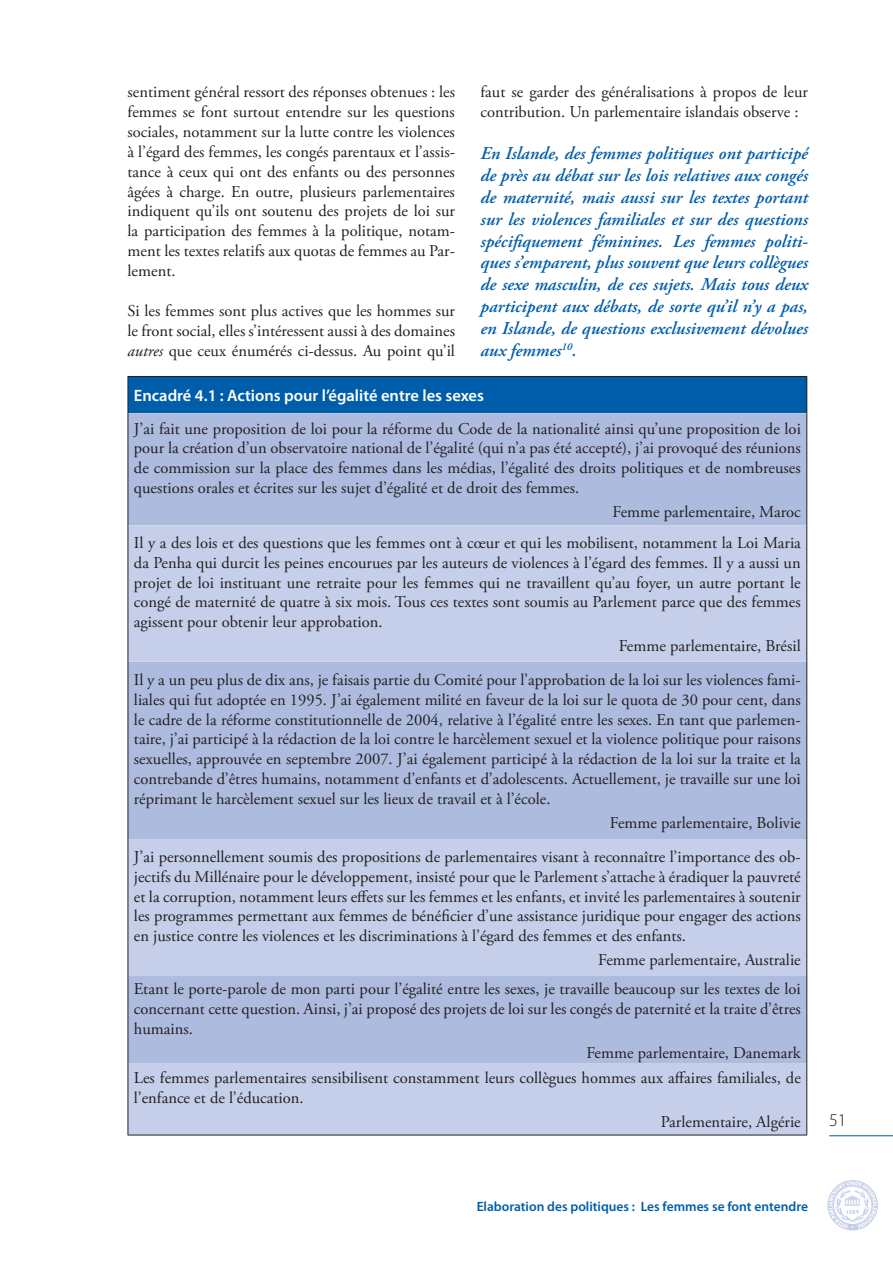
<style>
.page{position:relative;width:893px;height:1263px;background:#fff}
.page>*{position:absolute;margin:0;border:0;box-sizing:border-box;transform-origin:0 0}
.t1{font:italic 600 18px/21.9px "Adobe Garamond Pro";color:#005daa;text-align:justify}
.t2{font:300 18px "Myriad Pro";color:#231f20}
.t3{font:16.5px/19.8px "Adobe Garamond Pro";color:#231f20;text-align:justify}
.t4{font:600 16.5px "Myriad Pro";color:#fff}
.t5{font:600 13.5px "Myriad Pro";color:#005daa}
.s1{font-style:italic}
</style>
<div class="page">
<hr style="left:829px;top:1135px;width:64px;height:1px;background:#005daa">
<svg style="left:827px;top:1180px;width:51px;height:50px"></svg>
<div style="left:128px;top:376px;width:679px;height:37px;background:#005daa"></div>
<div style="left:129px;top:413px;width:677px;height:112px;background:#adbbdf"></div>
<svg style="left:129px;top:525px;width:677px;height:610px;background:#bbc6e4"></svg>
<hr style="left:128px;top:376px;width:679px;height:1px;background:#231f20">
<hr style="left:128px;top:377px;width:1px;height:36px;background:#231f20">
<hr style="left:806px;top:377px;width:1px;height:36px;background:#231f20">
<hr style="left:128px;top:413px;width:1px;height:112px;background:#231f20">
<hr style="left:806px;top:413px;width:1px;height:112px;background:#231f20">
<hr style="left:128px;top:525px;width:1px;height:137px;background:#231f20">
<hr style="left:806px;top:525px;width:1px;height:137px;background:#231f20">
<hr style="left:128px;top:662px;width:1px;height:177px;background:#231f20">
<hr style="left:806px;top:662px;width:1px;height:177px;background:#231f20">
<hr style="left:128px;top:839px;width:1px;height:137px;background:#231f20">
<hr style="left:806px;top:839px;width:1px;height:137px;background:#231f20">
<hr style="left:128px;top:976px;width:1px;height:88px;background:#231f20">
<hr style="left:806px;top:976px;width:1px;height:88px;background:#231f20">
<hr style="left:128px;top:1064px;width:1px;height:71px;background:#231f20">
<hr style="left:806px;top:1064px;width:1px;height:71px;background:#231f20">
<hr style="left:128px;top:1135px;width:679px;height:1px;background:#231f20">
<p class="t3" style="left:480px;top:83px;width:329px">faut se garder des généralisations à propos de leur contribution. Un parlementaire islandais observe :</p>
<p class="t1" style="left:480px;top:144px;width:329px">En Islande, des femmes politiques ont participé de près au débat sur les lois relatives aux congés de maternité, mais aussi sur les textes portant sur les violences familiales et sur des questions spécifiquement féminines. Les femmes politi&shy;ques s’emparent, plus souvent que leurs collègues de sexe masculin, de ces sujets. Mais tous deux participent aux débats, de sorte qu’il n’y a pas, en Islande, de questions exclusivement dévolues aux femmes<sup>10</sup>.</p>
<p class="t4" style="left:134px;top:389px;width:352px">Encadré 4.1 : Actions pour l’égalité entre les sexes</p>
<p class="t3" style="left:134px;top:420px;width:668px">J’ai fait une proposition de loi pour la réforme du Code de la nationalité ainsi qu’une proposition de loi pour la création d’un observatoire national de l’égalité (qui n’a pas été accepté), j’ai provoqué des réunions de commission sur la place des femmes dans les médias, l’égalité des droits politiques et de nombreuses questions orales et écrites sur les sujet d’égalité et de droit des femmes.</p>
<p class="t3" style="left:134px;top:498px;width:668px;line-height:30.9px;text-align:right">Femme parlementaire, Maroc<br>Il y a des lois et des questions que les femmes ont à cœur et qui les mobilisent, notamment la Loi Maria</p>
<p class="t3" style="left:134px;top:554px;width:668px">da Penha qui durcit les peines encourues par les auteurs de violences à l’égard des femmes. Il y a aussi un projet de loi instituant une retraite pour les femmes qui ne travaillent qu’au foyer, un autre portant le congé de maternité de quatre à six mois. Tous ces textes sont soumis au Parlement parce que des femmes agissent pour obtenir leur approbation.</p>
<p class="t3" style="left:134px;top:630px;width:668px;line-height:33.8px;text-align:right">Femme parlementaire, Brésil<br>Il y a un peu plus de dix ans, je faisais partie du Comité pour l’approbation de la loi sur les violences fami-</p>
<p class="t3" style="left:134px;top:691px;width:668px">liales qui fut adoptée en 1995. J’ai également milité en faveur de la loi sur le quota de 30 pour cent, dans le cadre de la réforme constitutionnelle de 2004, relative à l’égalité entre les sexes. En tant que parlemen&shy;taire, j’ai participé à la rédaction de la loi contre le harcèlement sexuel et la violence politique pour raisons sexuelles, approuvée en septembre 2007. J’ai également participé à la rédaction de la loi sur la traite et la contrebande d’êtres humains, notamment d’enfants et d’adolescents. Actuellement, je travaille sur une loi réprimant le harcèlement sexuel sur les lieux de travail et à l’école.</p>
<p class="t3" style="left:134px;top:807px;width:668px;line-height:34px;text-align:right">Femme parlementaire, Bolivie<br>J’ai personnellement soumis des propositions de parlementaires visant à reconnaître l’importance des ob-</p>
<p class="t3" style="left:134px;top:868px;width:668px">jectifs du Millénaire pour le développement, insisté pour que le Parlement s’attache à éradiquer la pauvreté et la corruption, notamment leurs effets sur les femmes et les enfants, et invité les parlementaires à soutenir les programmes permettant aux femmes de bénéficier d’une assistance juridique pour engager des actions en justice contre les violences et les discriminations à l’égard des femmes et des enfants.</p>
<p class="t3" style="left:134px;top:947px;width:668px;line-height:28.8px;text-align:right">Femme parlementaire, Australie<br>Etant le porte-parole de mon parti pour l’égalité entre les sexes, je travaille beaucoup sur les textes de loi</p>
<p class="t3" style="left:134px;top:1000px;width:668px">concernant cette question. Ainsi, j’ai proposé des projets de loi sur les congés de paternité et la traite d’êtres humains.</p>
<p class="t3" style="left:134px;top:1041px;width:668px;line-height:25.8px;text-align:right">Femme parlementaire, Danemark<br>Les femmes parlementaires sensibilisent constamment leurs collègues hommes aux affaires familiales, de</p>
<p class="t3" style="left:134px;top:1089px;width:171px">l’enfance et de l’éducation.</p>
<p class="t3" style="left:661px;top:1113px;width:141px">Parlementaire, Algérie</p>
<p class="t3" style="left:128px;top:83px;width:329px">sentiment général ressort des réponses obtenues : les femmes se font surtout entendre sur les questions sociales, notamment sur la lutte contre les violences à l’égard des femmes, les congés parentaux et l’assis&shy;tance à ceux qui ont des enfants ou des personnes âgées à charge. En outre, plusieurs parlementaires indiquent qu’ils ont soutenu des projets de loi sur la participation des femmes à la politique, notam&shy;ment les textes relatifs aux quotas de femmes au Par&shy;lement.</p>
<p class="t3" style="left:128px;top:302px;width:329px">Si les femmes sont plus actives que les hommes sur le front social, elles s’intéressent aussi à des domaines <span class="s1">autres</span> que ceux énumérés ci-dessus. Au point qu’il</p>
<p class="t2" style="left:829px;top:1113px;width:19px">51</p>
<p class="t5" style="left:477px;top:1201px;width:333px">Elaboration des politiques : Les femmes se font entendre</p>
</div>
